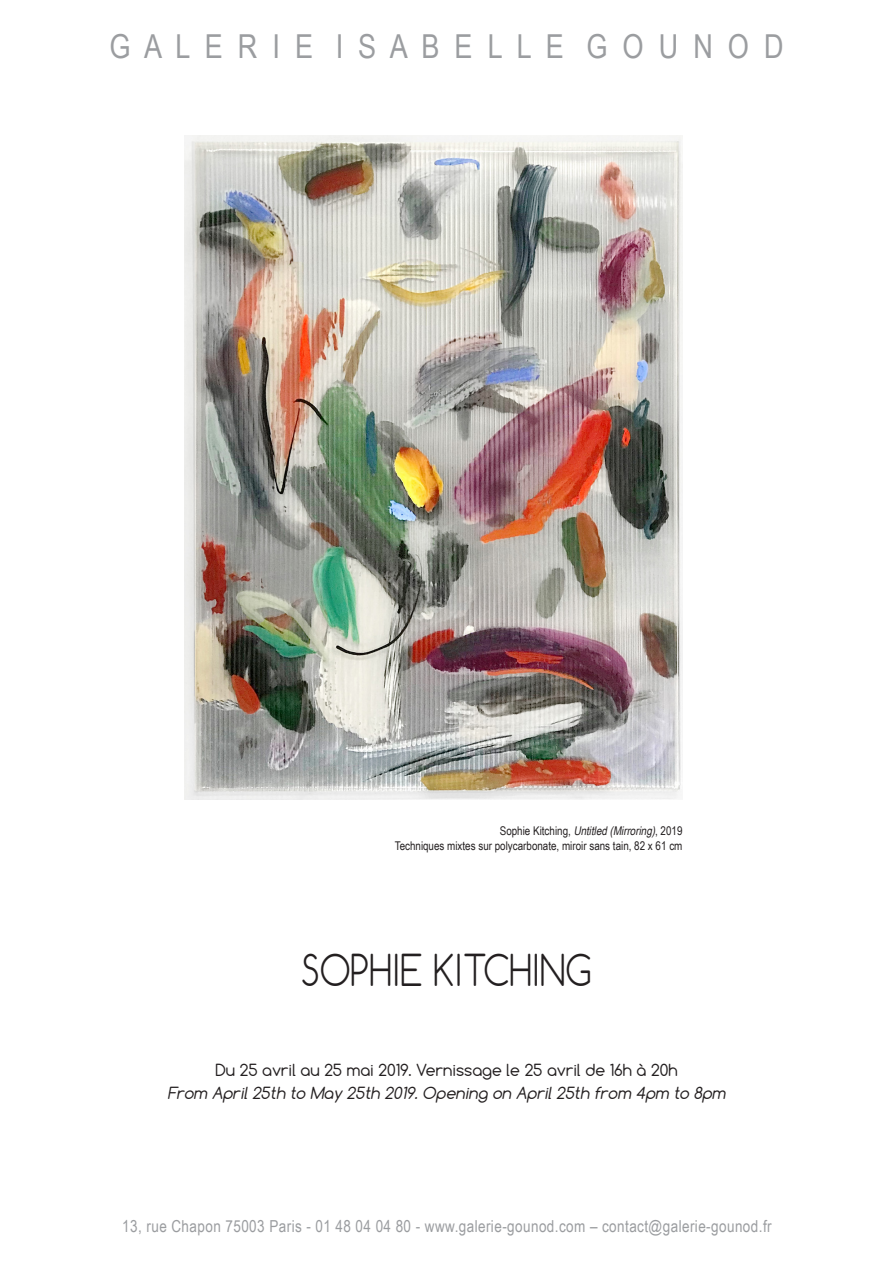
<style>
.page{position:relative;width:893px;height:1263px;background:#fff}
.page>*{position:absolute;margin:0;border:0;box-sizing:border-box;transform-origin:0 0}
.t1{font:300 41.4px "Comfortaa";color:#231f20;scale:.87 1}
.t2{font:33px "Arial Narrow";color:#9b9da0}
.t3{font:16.5px "Arial Narrow";letter-spacing:.025em;color:#9b9da0}
.t4{font:italic 15.75px/22.5px "Comfortaa";color:#231f20;text-align:center}
.t5{font:12px "Arial Narrow";color:#231f20}
.s1{font-style:italic}
.s2{font-style:normal}
</style>
<div class="page">
<img style="left:185px;top:136px;width:497px;height:663px">
<p class="t2" style="left:109px;top:22px;width:676px">G A L E R I E I S A B E L L E G O U N O D</p>
<p class="t5" style="left:500px;top:822px;width:184px">S o p h i e K i t c h i n g , <span class="s1">Untitled(Mirroring)</span>, 2 0 1 9</p>
<p class="t5" style="left:395px;top:837px;width:289px">Techniques mixtes sur polycarbonate, miroir sans tain, 82 x 61 cm</p>
<p class="t1" style="left:301px;top:944px;width:336px">SOPHIE KITCHING</p>
<p class="t4" style="left:167px;top:1059px;width:563px"><span class="s2">Du 25 avril au 25 mai 2019. Vernissage le 25 avril de 16h à 20h<br></span>From April 25th to May 25th 2019. Opening on April 25th from 4pm to 8pm</p>
<p class="t3" style="left:122px;top:1214px;width:651px">13, rue Chapon 75003 Paris - 01 48 04 04 80 - www.galerie-gounod.com – contact@galerie-gounod.fr</p>
</div>
